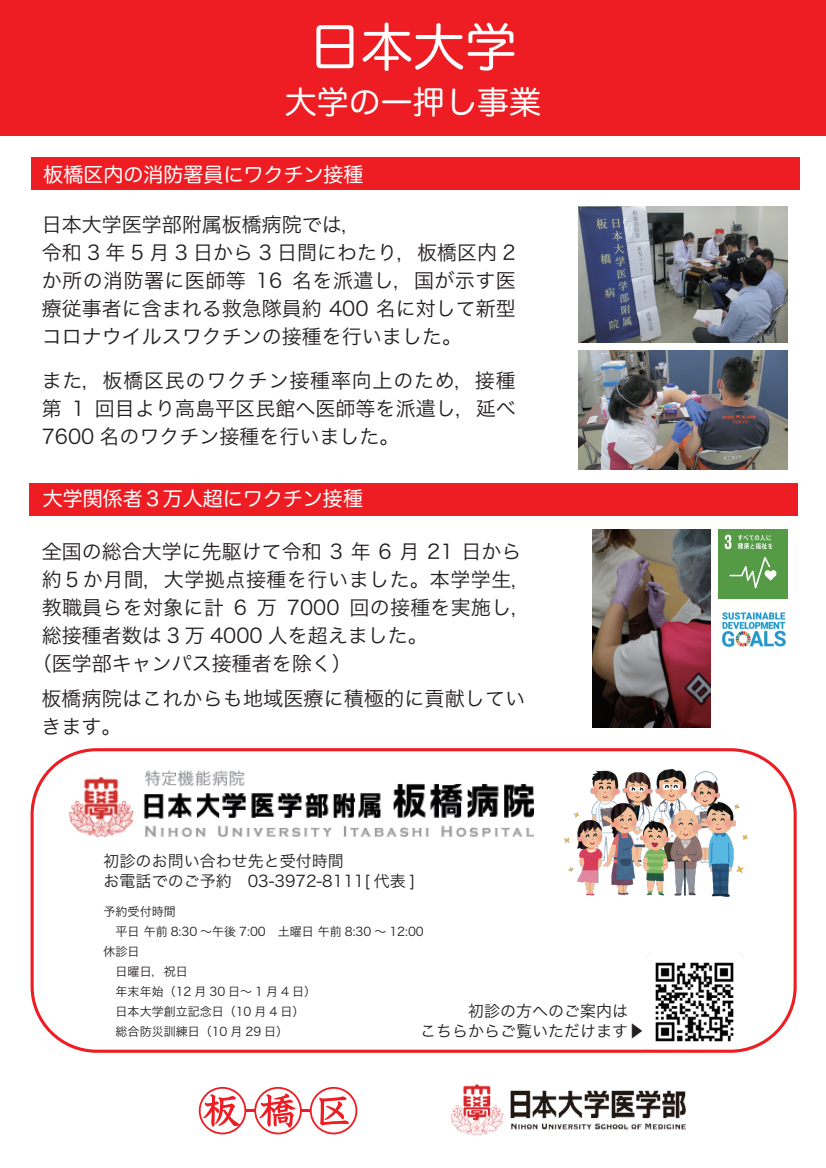
<style>
.page{position:relative;width:826px;height:1168px;background:#fff}
.page>*{position:absolute;margin:0;border:0;box-sizing:border-box;transform-origin:0 0}
.t1{font:52px "Hira Maru Pro W4";color:#fff}
.t2{font:32px "Hira Maru Pro W4";color:#fff}
.t3{font:20px/28px "Hira Kaku Pro W3";color:#231f20}
.t4{font:20px "Hira Maru Pro N W4";color:#fff}
.t5{font:20px "Hira Kaku Pro W3";letter-spacing:.025em;color:#231f20}
.t6{font:16px/20px "Hira Kaku Pro W3";color:#231f20}
.t7{font:12px/20px "Hira Kaku Pro W3";color:#231f20}
.s1{font-family:"Koz Go Pr 6 N"}
</style>
<div class="page">
<div style="left:0;top:0;width:825px;height:135px;background:#ee1d23"></div>
<svg style="left:199px;top:1087px;width:158px;height:47px"></svg>
<img style="left:450px;top:1084px;width:236px;height:52px">
<div style="left:31px;top:157px;width:768px;height:32px;background:#ee1d23"></div>
<img style="left:578px;top:207px;width:209px;height:135px">
<img style="left:578px;top:351px;width:209px;height:118px">
<img style="left:592px;top:529px;width:118px;height:199px">
<img style="left:718px;top:529px;width:69px;height:69px">
<img style="left:722px;top:612px;width:64px;height:35px">
<img style="left:564px;top:768px;width:184px;height:129px">
<img style="left:645px;top:952px;width:98px;height:97px">
<div style="left:29px;top:483px;width:768px;height:32px;background:#ee1d23"></div>
<div style="left:31px;top:748px;width:765px;height:305px;border:3px solid #ee1d23;border-radius:65px"></div>
<img style="left:68px;top:770px;width:466px;height:66px">
<h1 class="t1" style="left:309px;top:2px;width:209px">日本大学</h1>
<h2 class="t2" style="left:285px;top:74px;width:257px">大学の一押し事業</h2>
<p class="t4" style="left:43px;top:157px;width:321px">板橋区内の消防署員にワクチン接種</p>
<p class="t3" style="left:42px;top:209px;width:475px">日本大学医学部附属板橋病院では，<br>令和 3 年 5 月 3 日から 3 日間にわたり，板橋区内 2か所の消防署に医師等 16 名を派遣し，国が示す医療従事者に含まれる救急隊員約 400 名に対して新型コロナウイルスワクチンの接種を行いました。</p>
<p class="t3" style="left:42px;top:365px;width:475px;text-align:justify">また，板橋区民のワクチン接種率向上のため，接種第 1 回目より高島平区民館へ医師等を派遣し，延べ7600 名のワクチン接種を行いました。</p>
<p class="t4" style="left:43px;top:481px;width:321px">大学関係者３万人超にワクチン接種</p>
<p class="t3" style="left:42px;top:536px;width:481px">全国の総合大学に先駆けて令和 3 年 6 月 21 日から</p>
<p class="t5" style="left:42px;top:562px;width:491px">約５か月間，大学拠点接種を行いました。本学学生，</p>
<p class="t3" style="left:42px;top:592px;width:491px">教職員らを対象に計 6 万 7000 回の接種を実施し，</p>
<p class="t3" style="left:42px;top:620px;width:387px">総接種者数は 3 万 4000 人を超えました。</p>
<p class="t3" style="left:32px;top:648px;width:321px">（医学部キャンパス接種者を除く）</p>
<p class="t3" style="left:41px;top:683px;width:485px">板橋病院はこれからも地域医療に積極的に貢献していきます。</p>
<p class="t6" style="left:104px;top:850px;width:313px">初診のお問い合わせ先と受付時間<br>お電話でのご予約　03-3972-8111[ 代表 ]</p>
<p class="t7" style="left:104px;top:900px;width:322px">予約受付時間<br>　平日 午前 8:30 ～午後 7:00　土曜日 午前 8:30 ～ 12:00休診日<br>　日曜日，祝日<br>　年末年始（12 月 30 日～ 1 月 4 日）<br>　日本大学創立記念日（10 月 4 日）<br>　総合防災訓練日（10 月 29 日）</p>
<p class="t6" style="left:420px;top:999px;width:225px;text-align:right">初診の方へのご案内は　<br>こちらからご覧いただけます<span class="s1">▶</span></p>
</div>
